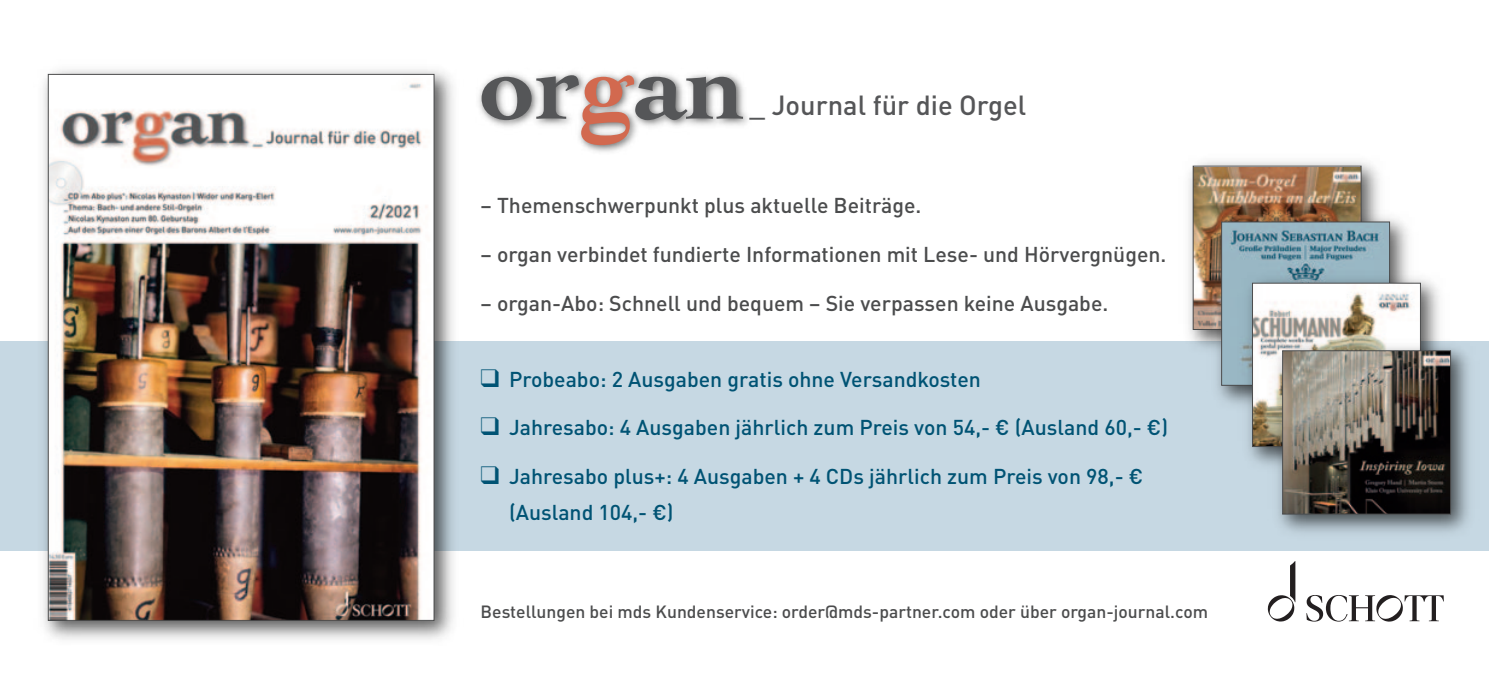
<style>
.page{position:relative;width:1489px;height:695px;background:#fff}
.page>*{position:absolute;margin:0;border:0;box-sizing:border-box;transform-origin:0 0}
.t1{font:700 106.75px "Cochin LT Std";color:#555658}
.t2{font:500 27.25px "DIN Pro";color:#555658}
.t3{font:500 21.25px/36.2px "DIN Pro";color:#005374}
.t4{font:500 21.25px "DIN Pro";color:#4b4c4d}
.t5{font:500 17.5px "DIN Pro";color:#4b4c4d}
.s1{color:#d2694f}
</style>
<div class="page">
<div style="left:0;top:341px;width:1488px;height:210px;background:#c6d8e3"></div>
<img style="left:43px;top:69px;width:411px;height:571px">
<img style="left:50px;top:76px;width:382px;height:542px">
<img style="left:1188px;top:161px;width:192px;height:187px">
<img style="left:1194px;top:168px;width:165px;height:160px">
<div style="left:1192px;top:166px;width:169px;height:164px;border:1px solid #4b4c4d"></div>
<img style="left:1206px;top:207px;width:203px;height:197px">
<img style="left:1223px;top:223px;width:164px;height:160px">
<div style="left:1221px;top:221px;width:168px;height:164px;border:1px solid #4b4c4d"></div>
<img style="left:1237px;top:268px;width:203px;height:197px">
<img style="left:1253px;top:285px;width:165px;height:160px">
<div style="left:1251px;top:283px;width:169px;height:164px;border:1px solid #4b4c4d"></div>
<img style="left:1267px;top:336px;width:202px;height:197px">
<img style="left:1284px;top:352px;width:164px;height:160px">
<div style="left:1282px;top:350px;width:168px;height:164px;border:1px solid #4b4c4d"></div>
<img style="left:446px;top:69px;width:302px;height:121px">
<svg style="left:1306px;top:595px;width:137px;height:26px"></svg>
<svg style="left:1267px;top:561px;width:28px;height:60px"></svg>
<h1 class="t1" style="left:480px;top:44px;width:267px">or<span class="s1">g</span>an</h1>
<p class="t2" style="left:749px;top:93px;width:278px">_ Journal für die Orgel</p>
<p class="t4" style="left:480px;top:196px;width:442px">– Themenschwerpunkt plus aktuelle Beiträge.</p>
<p class="t4" style="left:480px;top:245px;width:687px">– organ verbindet fundierte Informationen mit Lese- und Hörvergnügen.</p>
<p class="t4" style="left:480px;top:294px;width:629px">– organ-Abo: Schnell und bequem – Sie verpassen keine Ausgabe.</p>
<p class="t3" style="left:480px;top:362px;width:502px">❑ Probeabo: 2 Ausgaben gratis ohne Versandkosten</p>
<p class="t3" style="left:480px;top:411px;width:689px">❑ Jahresabo: 4 Ausgaben jährlich zum Preis von 54,- € (Ausland 60,- €)</p>
<p class="t3" style="left:509px;top:459px;width:635px;text-indent:-28px">❑ Jahresabo plus+: 4 Ausgaben + 4 CDs jährlich zum Preis von 98,- € (Ausland 104,- €)</p>
<p class="t5" style="left:480px;top:603px;width:729px">Bestellungen bei mds Kundenservice: order@mds-partner.com oder über organ-journal.com</p>
</div>
